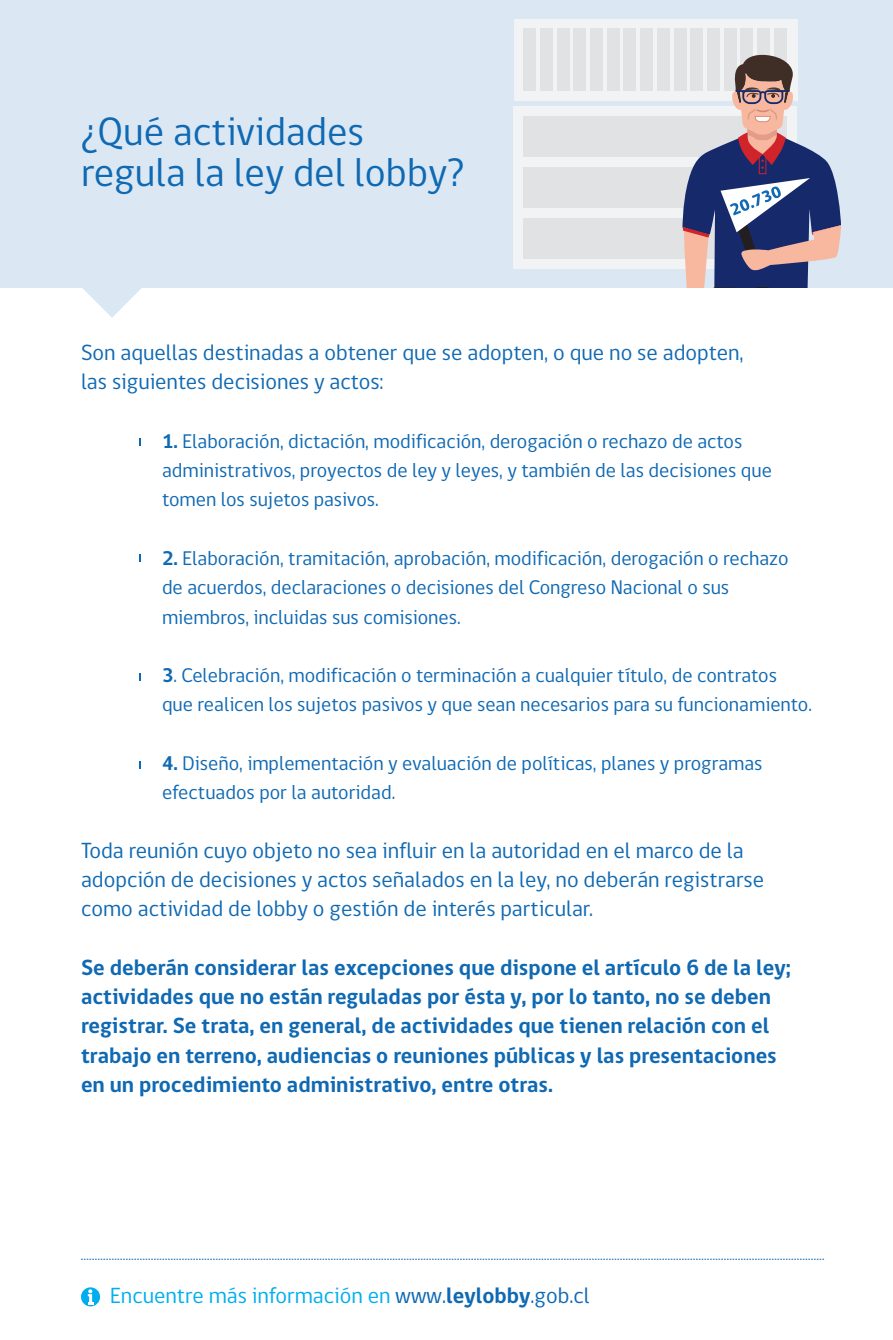
<style>
.page{position:relative;width:893px;height:1340px;background:#fff}
.page>*{position:absolute;margin:0;border:0;box-sizing:border-box;transform-origin:0 0}
.t1{font:40.5px/40.5px "gob CL";color:#0f69b3}
.t2{font:700 22.5px/29.2px "gob CL";color:#0f69b3}
.t3{font:22.5px/29.2px "gob CL";color:#0f69b3}
.t4{font:22.5px "gob CL";color:#00aeef}
.t5{font:20.25px/29.2px "gob CL";color:#0f69b3}
.s1{font-weight:700}
.s2{color:#0f69b3}
.s3{font-weight:700;color:#0f69b3}
</style>
<div class="page">
<div style="left:0;top:0;width:893px;height:287px;background:#dbe8f4"></div>
<div style="left:514px;top:19px;width:283px;height:82px;background:#f2f3f4"></div>
<div style="left:523px;top:29px;width:13px;height:62px;background:#e1e2e4"></div>
<div style="left:640px;top:29px;width:13px;height:62px;background:#e1e2e4"></div>
<div style="left:590px;top:29px;width:13px;height:62px;background:#e1e2e4"></div>
<div style="left:724px;top:29px;width:12px;height:62px;background:#e1e2e4"></div>
<div style="left:557px;top:29px;width:12px;height:62px;background:#e1e2e4"></div>
<div style="left:690px;top:29px;width:13px;height:62px;background:#e1e2e4"></div>
<div style="left:624px;top:29px;width:12px;height:62px;background:#e1e2e4"></div>
<div style="left:757px;top:29px;width:13px;height:62px;background:#e1e2e4"></div>
<div style="left:540px;top:29px;width:13px;height:62px;background:#e1e2e4"></div>
<div style="left:674px;top:29px;width:12px;height:62px;background:#e1e2e4"></div>
<div style="left:607px;top:29px;width:12px;height:62px;background:#e1e2e4"></div>
<div style="left:740px;top:29px;width:13px;height:62px;background:#e1e2e4"></div>
<div style="left:573px;top:29px;width:13px;height:62px;background:#e1e2e4"></div>
<div style="left:707px;top:29px;width:13px;height:62px;background:#e1e2e4"></div>
<div style="left:657px;top:29px;width:13px;height:62px;background:#e1e2e4"></div>
<div style="left:774px;top:29px;width:13px;height:62px;background:#e1e2e4"></div>
<div style="left:513px;top:106px;width:284px;height:163px;background:#f2f3f4"></div>
<div style="left:523px;top:116px;width:264px;height:41px;background:#e1e2e4"></div>
<div style="left:523px;top:167px;width:264px;height:40px;background:#e1e2e4"></div>
<div style="left:523px;top:218px;width:264px;height:40px;background:#e1e2e4"></div>
<svg style="left:682px;top:54px;width:159px;height:234px"></svg>
<svg style="left:81px;top:287px;width:61px;height:31px"></svg>
<svg style="left:139px;top:438px;width:2px;height:8px"></svg>
<svg style="left:139px;top:673px;width:2px;height:7px"></svg>
<svg style="left:139px;top:554px;width:2px;height:7px"></svg>
<svg style="left:139px;top:761px;width:2px;height:7px"></svg>
<svg style="left:81px;top:1258px;width:743px;height:1px"></svg>
<div style="left:81px;top:1287px;width:19px;height:19px;background:#00aeef;border-radius:50%"></div>
<svg style="left:88px;top:1289px;width:5px;height:15px"></svg>
<p class="t1" style="left:81px;top:113px;width:385px">¿Qué actividades regula la ley del lobby?</p>
<p class="t3" style="left:81px;top:338px;width:664px">Son aquellas destinadas a obtener que se adopten, o que no se adopten,</p>
<p class="t3" style="left:81px;top:368px;width:304px">las siguientes decisiones y actos:</p>
<p class="t5" style="left:162px;top:427px;width:611px"><span class="s1">1.</span> Elaboración, dictación, modificación, derogación o rechazo de actos administrativos, proyectos de ley y leyes, y también de las decisiones que tomen los sujetos pasivos.</p>
<p class="t5" style="left:162px;top:544px;width:628px"><span class="s1">2.</span> Elaboración, tramitación, aprobación, modificación, derogación o rechazo</p>
<p class="t5" style="left:162px;top:573px;width:569px">de acuerdos, declaraciones o decisiones del Congreso Nacional o sus miembros, incluidas sus comisiones.</p>
<p class="t5" style="left:162px;top:661px;width:617px"><span class="s1">3</span>. Celebración, modificación o terminación a cualquier título, de contratos</p>
<p class="t5" style="left:162px;top:690px;width:651px">que realicen los sujetos pasivos y que sean necesarios para su funcionamiento.</p>
<p class="t5" style="left:162px;top:749px;width:602px"><span class="s1">4.</span> Diseño, implementación y evaluación de políticas, planes y programas efectuados por la autoridad.</p>
<p class="t3" style="left:81px;top:836px;width:685px">Toda reunión cuyo objeto no sea influir en la autoridad en el marco de la adopción de decisiones y actos señalados en la ley, no deberán registrarse como actividad de lobby o gestión de interés particular.</p>
<p class="t2" style="left:81px;top:953px;width:711px">Se deberán considerar las excepciones que dispone el artículo 6 de la ley; actividades que no están reguladas por ésta y, por lo tanto, no se deben registrar. Se trata, en general, de actividades que tienen relación con el trabajo en terreno, audiencias o reuniones públicas y las presentaciones</p>
<p class="t2" style="left:81px;top:1070px;width:474px">en un procedimiento administrativo, entre otras.</p>
<p class="t4" style="left:110px;top:1279px;width:481px">Encuentre más información en <span class="s2">www.</span><span class="s3">leylobby</span><span class="s2">.gob.cl</span></p>
</div>
